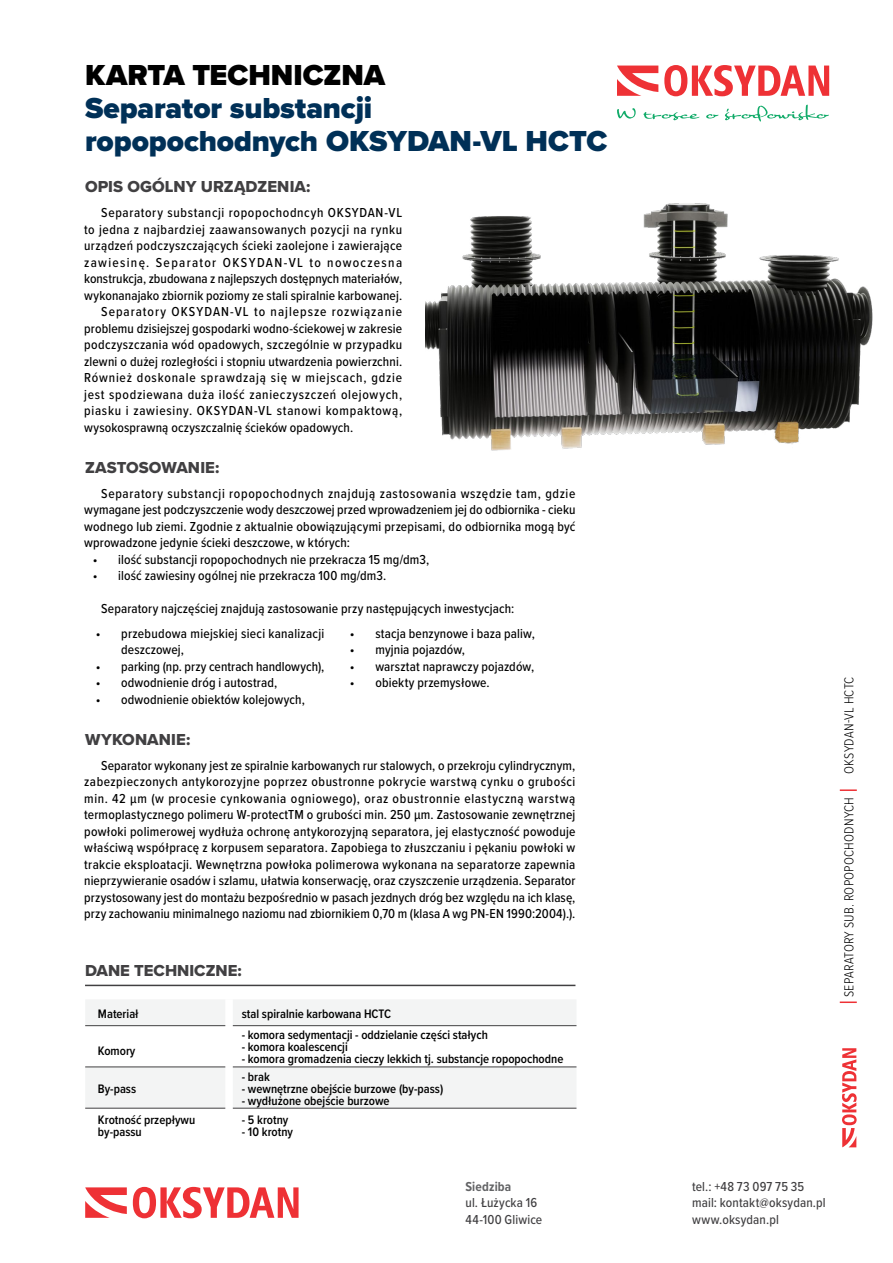
<style>
.page{position:relative;width:893px;height:1263px;background:#fff}
.page>*{position:absolute;margin:0;border:0;box-sizing:border-box;transform-origin:0 0}
.t1{font:900 30px/33px "Proxima Nova";letter-spacing:-.005em;color:#003057}
.t2{font:900 30px "Proxima Nova";color:#000}
.t3{font:16.5px "Proxima Nova Extrabld";letter-spacing:.005em;color:#414042}
.t4{font:500 13.5px/16.5px "Proxima Nova Cond";letter-spacing:.015em;color:#000;text-align:justify}
.t5{font:500 13.5px "Proxima Nova Cond";letter-spacing:.05em;color:#000}
.t6{font:500 13.5px/16.5px "Proxima Nova Cond";letter-spacing:.01em;color:#414042}
.t7{font:500 13.5px "Proxima Nova Cond";letter-spacing:.04em;color:#000}
.t8{font:500 13.5px "Proxima Nova Cond";letter-spacing:.06em;color:#000}
.t9{font:500 13.5px "Proxima Nova Cond";letter-spacing:.055em;color:#000}
.t10{font:300 13.5px "Proxima Nova Cond";letter-spacing:.015em;color:#000}
.t11{font:500 13.5px "Proxima Nova Cond";letter-spacing:.075em;color:#000}
.t12{font:500 13.5px "Proxima Nova Cond";letter-spacing:.095em;color:#000}
.t13{font:700 13.5px "Proxima Nova Cond";letter-spacing:.01em;color:#636466}
.t14{font:600 12.75px/12px "Proxima Nova Cond";color:#000}
</style>
<div class="page">
<svg style="left:840px;top:1001px;width:17px;height:2px"></svg>
<svg style="left:840px;top:789px;width:17px;height:2px"></svg>
<svg style="left:842px;top:1048px;width:15px;height:99px"></svg>
<svg style="left:133px;top:1187px;width:166px;height:31px"></svg>
<svg style="left:85px;top:1187px;width:42px;height:31px"></svg>
<img style="left:425px;top:203px;width:448px;height:248px">
<div style="left:86px;top:1000px;width:490px;height:25px;background:#f3f4f4"></div>
<svg style="left:85px;top:1026px;width:491px;height:82px;fill:#f3f4f4"></svg>
<div style="left:225px;top:999px;width:8px;height:27px;background:#fff"></div>
<div style="left:225px;top:1026px;width:8px;height:41px;background:#fff"></div>
<div style="left:225px;top:1067px;width:8px;height:41px;background:#fff"></div>
<hr style="left:85px;top:1025px;width:140px;height:1px;background:#414042">
<hr style="left:233px;top:1025px;width:343px;height:1px;background:#414042">
<hr style="left:85px;top:1066px;width:140px;height:1px;background:#414042">
<hr style="left:233px;top:1066px;width:343px;height:1px;background:#414042">
<hr style="left:85px;top:1108px;width:140px;height:1px;background:#414042">
<hr style="left:233px;top:1108px;width:343px;height:1px;background:#414042">
<hr style="left:85px;top:985px;width:490px;height:1px;background:#414042">
<svg style="left:664px;top:65px;width:165px;height:31px"></svg>
<svg style="left:617px;top:66px;width:41px;height:30px"></svg>
<svg style="left:617px;top:108px;width:19px;height:11px"></svg>
<svg style="left:643px;top:112px;width:56px;height:8px"></svg>
<svg style="left:706px;top:114px;width:12px;height:4px"></svg>
<svg style="left:725px;top:105px;width:104px;height:17px"></svg>
<h1 class="t2" style="left:85px;top:53px;width:302px">KARTA TECHNICZNA</h1>
<h1 class="t1" style="left:85px;top:91px;width:524px">Separator substancji ropopochodnych OKSYDAN-VL HCTC</h1>
<p class="t3" style="left:85px;top:174px;width:227px">OPIS OGÓLNY URZĄDZENIA:</p>
<p class="t5" style="left:101px;top:203px;width:302px">Separatory substancji ropopochodncyh OKSYDAN-VL</p>
<p class="t7" style="left:84px;top:219px;width:319px">to jedna z najbardziej zaawansowanych pozycji na rynku</p>
<p class="t4" style="left:84px;top:237px;width:319px">urządzeń podczyszczających ścieki zaolejone i zawierające</p>
<p class="t12" style="left:84px;top:252px;width:319px">zawiesinę. Separator OKSYDAN-VL to nowoczesna</p>
<p class="t4" style="left:84px;top:270px;width:319px">konstrukcja, zbudowana z najlepszych dostępnych materiałów,</p>
<p class="t4" style="left:84px;top:286px;width:319px">wykonanajako zbiornik poziomy ze stali spiralnie karbowanej.</p>
<p class="t11" style="left:101px;top:302px;width:302px">Separatory OKSYDAN-VL to najlepsze rozwiązanie</p>
<p class="t4" style="left:84px;top:319px;width:319px">problemu dzisiejszej gospodarki wodno-ściekowej w zakresie</p>
<p class="t4" style="left:84px;top:336px;width:319px">podczyszczania wód opadowych, szczególnie w przypadku</p>
<p class="t4" style="left:84px;top:352px;width:319px">zlewni o dużej rozległości i stopniu utwardzenia powierzchni.</p>
<p class="t8" style="left:84px;top:368px;width:319px">Również doskonale sprawdzają się w miejscach, gdzie</p>
<p class="t5" style="left:84px;top:384px;width:319px">jest spodziewana duża ilość zanieczyszczeń olejowych,</p>
<p class="t9" style="left:84px;top:401px;width:319px">piasku i zawiesiny. OKSYDAN-VL stanowi kompaktową,</p>
<p class="t4" style="left:84px;top:418px;width:271px">wysokosprawną oczyszczalnię ścieków opadowych.</p>
<p class="t3" style="left:85px;top:455px;width:136px">ZASTOSOWANIE:</p>
<p class="t4" style="left:84px;top:484px;width:493px;text-indent:17px">Separatory substancji ropopochodnych znajdują zastosowania wszędzie tam, gdzie wymagane jest podczyszczenie wody deszczowej przed wprowadzeniem jej do odbiornika - cieku wodnego lub ziemi. Zgodnie z aktualnie obowiązującymi przepisami, do odbiornika mogą być wprowadzone jedynie ścieki deszczowe, w których:</p>
<p class="t4" style="left:93px;top:550px;width:338px">• ilość substancji ropopochodnych nie przekracza 15 mg/dm3,</p>
<p class="t4" style="left:93px;top:567px;width:295px">• ilość zawiesiny ogólnej nie przekracza 100 mg/dm3.</p>
<p class="t4" style="left:101px;top:600px;width:415px">Separatory najczęściej znajdują zastosowanie przy następujących inwestycjach:</p>
<p class="t4" style="left:121px;top:625px;width:205px;text-indent:-26px">• przebudowa miejskiej sieci kanalizacji deszczowej,</p>
<p class="t4" style="left:96px;top:658px;width:230px">• parking (np. przy centrach handlowych),</p>
<p class="t4" style="left:96px;top:674px;width:183px">• odwodnienie dróg i autostrad,</p>
<p class="t4" style="left:96px;top:691px;width:211px">• odwodnienie obiektów kolejowych,</p>
<p class="t3" style="left:85px;top:727px;width:107px">WYKONANIE:</p>
<p class="t4" style="left:350px;top:625px;width:187px">• stacja benzynowe i baza paliw,</p>
<p class="t4" style="left:350px;top:641px;width:117px">• myjnia pojazdów,</p>
<p class="t4" style="left:350px;top:658px;width:186px">• warsztat naprawczy pojazdów,</p>
<p class="t4" style="left:350px;top:674px;width:141px">• obiekty przemysłowe.</p>
<p class="t4" style="left:84px;top:757px;width:493px;text-indent:17px">Separator wykonany jest ze spiralnie karbowanych rur stalowych, o przekroju cylindrycznym, zabezpieczonych antykorozyjne poprzez obustronne pokrycie warstwą cynku o grubości min. 42 µm (w procesie cynkowania ogniowego), oraz obustronnie elastyczną warstwą termoplastycznego polimeru W-protectTM o grubości min. 250 µm. Zastosowanie zewnętrznej powłoki polimerowej wydłuża ochronę antykorozyjną separatora, jej elastyczność powoduje właściwą współpracę z korpusem separatora. Zapobiega to złuszczaniu i pękaniu powłoki w trakcie eksploatacji. Wewnętrzna powłoka polimerowa wykonana na separatorze zapewnia nieprzywieranie osadów i szlamu, ułatwia konserwację, oraz czyszczenie urządzenia. Separator przystosowany jest do montażu bezpośrednio w pasach jezdnych dróg bez względu na ich klasę, przy zachowaniu minimalnego naziomu nad zbiornikiem 0,70 m (klasa A wg PN-EN 1990:2004).).</p>
<p class="t3" style="left:85px;top:958px;width:158px">DANE TECHNICZNE:</p>
<p class="t14" style="left:98px;top:1007px;width:42px">Materiał</p>
<p class="t14" style="left:242px;top:1007px;width:151px">stal spiralnie karbowana HCTC</p>
<p class="t14" style="left:98px;top:1044px;width:39px">Komory</p>
<p class="t14" style="left:242px;top:1029px;width:248px">- komora sedymentacji - oddzielanie części stałych</p>
<p class="t14" style="left:242px;top:1041px;width:108px">- komora koalescencji</p>
<p class="t14" style="left:242px;top:1053px;width:323px">- komora gromadzenia cieczy lekkich tj. substancje ropopochodne</p>
<p class="t14" style="left:98px;top:1082px;width:40px">By-pass</p>
<p class="t14" style="left:242px;top:1070px;width:30px">- brak</p>
<p class="t14" style="left:242px;top:1082px;width:203px">- wewnętrzne obejście burzowe (by-pass)</p>
<p class="t14" style="left:242px;top:1094px;width:149px">- wydłużone obejście burzowe</p>
<p class="t14" style="left:98px;top:1113px;width:99px">Krotność przepływu by-passu</p>
<p class="t14" style="left:242px;top:1113px;width:48px">- 5 krotny</p>
<p class="t14" style="left:242px;top:1125px;width:53px">- 10 krotny</p>
<p class="t13" style="left:465px;top:1176px;width:47px">Siedziba</p>
<p class="t6" style="left:465px;top:1194px;width:78px">ul. Łużycka 16<br>44-100 Gliwice</p>
<p class="t10" style="left:839px;top:774px;width:97px;rotate:-90deg">OKSYDAN-VL HCTC</p>
<p class="t10" style="left:839px;top:997px;width:201px;rotate:-90deg">Separatory sub. ropopochodnych</p>
<p class="t6" style="left:692px;top:1177px;width:135px">tel.: +48 73 097 75 35 mail: kontakt@oksydan.pl www.oksydan.pl</p>
</div>
